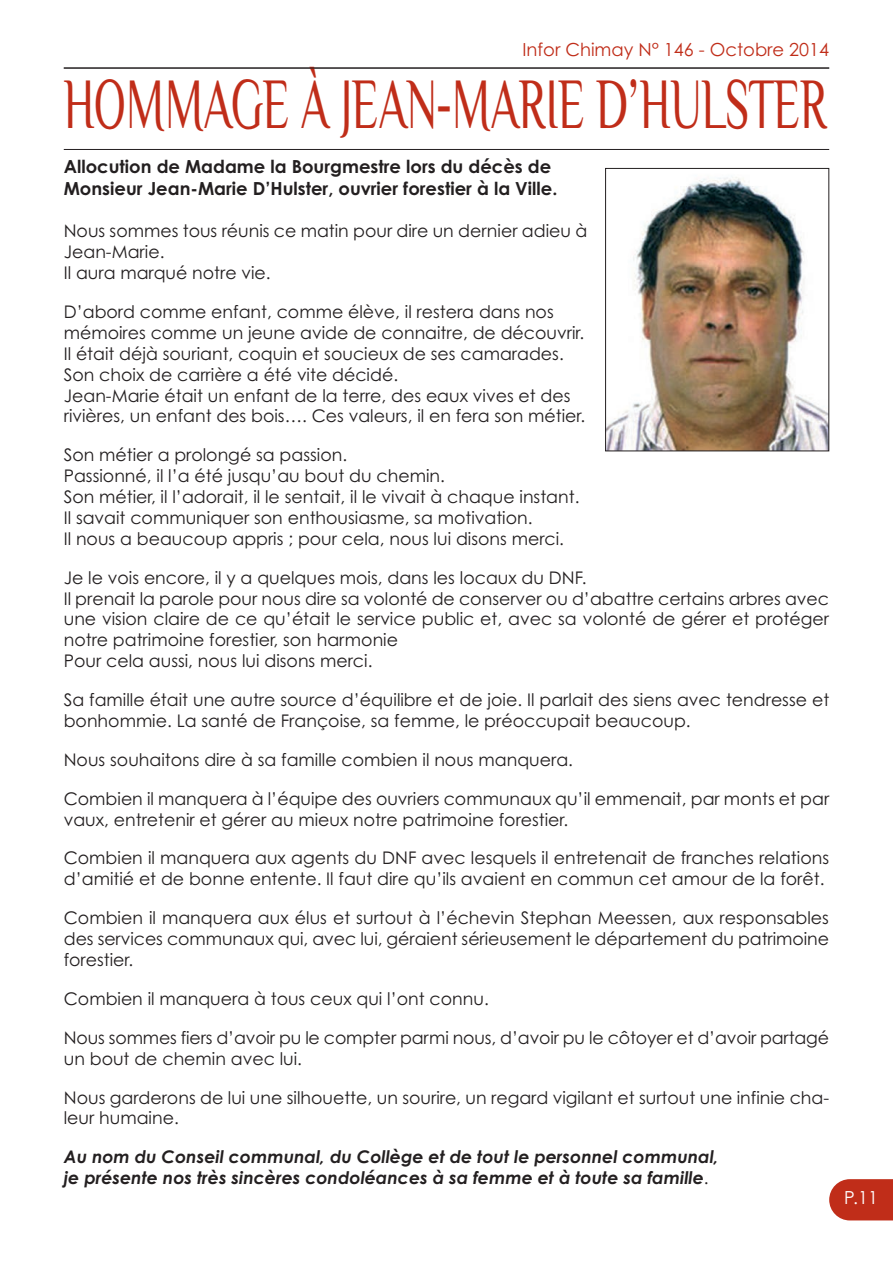
<style>
.page{position:relative;width:893px;height:1263px;background:#fff}
.page>*{position:absolute;margin:0;border:0;box-sizing:border-box;transform-origin:0 0}
.t1{font:72px "Philosopher";color:#c02d19;scale:.63 1}
.t2{font:700 18px/21.6px "Century Gothic";color:#231f20}
.t3{font:18px "Century Gothic";color:#c02d19}
.t4{font:18px "Century Gothic";color:#fff}
.t5{font:17.4px/20.9px "Century Gothic";color:#231f20}
.t6{font:italic 700 17.4px/20.9px "Century Gothic";color:#231f20}
.s1{font-weight:400;font-style:normal}
</style>
<div class="page">
<svg style="left:829px;top:1179px;width:64px;height:41px;background:#c43c2a"></svg>
<hr style="left:64px;top:149px;width:765px;height:1px;background:#231f20">
<hr style="left:64px;top:68px;width:765px;height:1px;background:#231f20">
<img style="left:607px;top:177px;width:220px;height:272px">
<div style="left:605px;top:168px;width:224px;height:283px;border:1px solid #231f20"></div>
<p class="t3" style="left:522px;top:39px;width:308px">Infor Chimay N° 146 - Octobre 2014</p>
<h1 class="t1" style="left:64px;top:81px;width:1212px">HOMMAGE À JEAN-MARIE D’HULSTER</h1>
<p class="t2" style="left:64px;top:156px;width:495px">Allocution de Madame la Bourgmestre lors du décès de<br>Monsieur Jean-Marie D’Hulster, ouvrier forestier à la Ville.</p>
<p class="t5" style="left:64px;top:221px;width:525px">Nous sommes tous réunis ce matin pour dire un dernier adieu à<br>Jean-Marie.<br>Il aura marqué notre vie.</p>
<p class="t5" style="left:64px;top:302px;width:523px">D’abord comme enfant, comme élève, il restera dans nos mémoires comme un jeune avide de connaitre, de découvrir.<br>Il était déjà souriant, coquin et soucieux de ses camarades.<br>Son choix de carrière a été vite décidé.<br>Jean-Marie était un enfant de la terre, des eaux vives et des rivières, un enfant des bois…. Ces valeurs, il en fera son métier.</p>
<p class="t5" style="left:64px;top:445px;width:517px">Son métier a prolongé sa passion.<br>Passionné, il l’a été jusqu’au bout du chemin.<br>Son métier, il l’adorait, il le sentait, il le vivait à chaque instant.<br>Il savait communiquer son enthousiasme, sa motivation.<br>Il nous a beaucoup appris ; pour cela, nous lui disons merci.</p>
<p class="t5" style="left:64px;top:567px;width:767px">Je le vois encore, il y a quelques mois, dans les locaux du DNF.<br>Il prenait la parole pour nous dire sa volonté de conserver ou d’abattre certains arbres avec une vision claire de ce qu’était le service public et, avec sa volonté de gérer et protéger notre patrimoine forestier, son harmonie<br>Pour cela aussi, nous lui disons merci.</p>
<p class="t5" style="left:64px;top:690px;width:767px">Sa famille était une autre source d’équilibre et de joie. Il parlait des siens avec tendresse et bonhommie. La santé de Françoise, sa femme, le préoccupait beaucoup.</p>
<p class="t5" style="left:64px;top:749px;width:511px">Nous souhaitons dire à sa famille combien il nous manquera.</p>
<p class="t5" style="left:64px;top:788px;width:767px">Combien il manquera à l’équipe des ouvriers communaux qu’il emmenait, par monts et par vaux, entretenir et gérer au mieux notre patrimoine forestier.</p>
<p class="t5" style="left:64px;top:848px;width:767px">Combien il manquera aux agents du DNF avec lesquels il entretenait de franches relations d’amitié et de bonne entente. Il faut dire qu’ils avaient en commun cet amour de la forêt.</p>
<p class="t5" style="left:64px;top:908px;width:767px;text-align:justify">Combien il manquera aux élus et surtout à l’échevin Stephan Meessen, aux responsables des services communaux qui, avec lui, géraient sérieusement le département du patrimoine forestier.</p>
<p class="t5" style="left:64px;top:988px;width:427px">Combien il manquera à tous ceux qui l’ont connu.</p>
<p class="t5" style="left:64px;top:1027px;width:767px">Nous sommes fiers d’avoir pu le compter parmi nous, d’avoir pu le côtoyer et d’avoir partagé un bout de chemin avec lui.</p>
<p class="t5" style="left:64px;top:1087px;width:767px">Nous garderons de lui une silhouette, un sourire, un regard vigilant et surtout une infinie cha&shy;leur humaine.</p>
<p class="t6" style="left:64px;top:1147px;width:656px">Au nom du Conseil communal, du Collège et de tout le personnel communal, je présente nos très sincères condoléances à sa femme et à toute sa famille<span class="s1">.</span></p>
<p class="t4" style="left:844px;top:1187px;width:35px">P.11</p>
</div>
